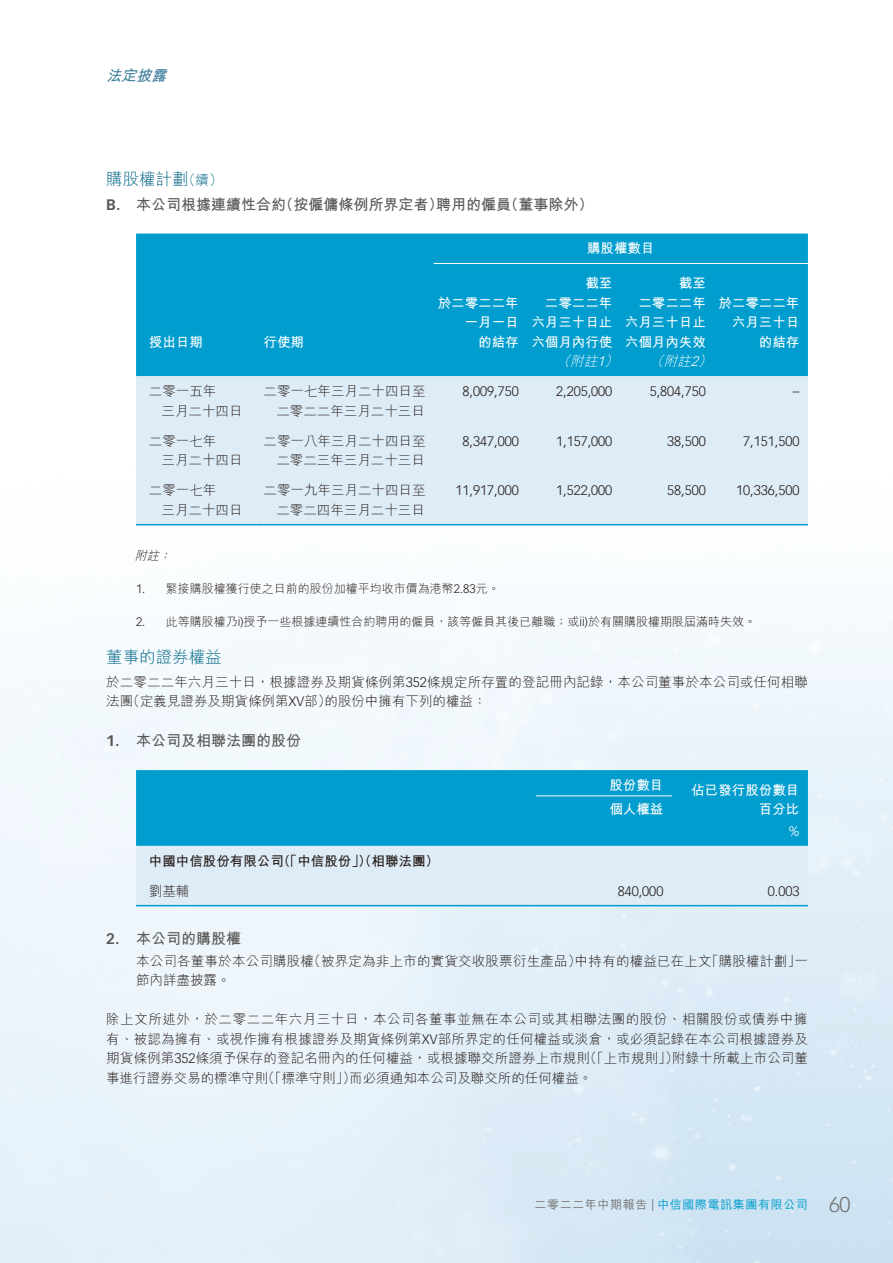
<style>
.page{position:relative;width:893px;height:1263px;background:#fff}
.page>*{position:absolute;margin:0;border:0;box-sizing:border-box;transform-origin:0 0}
.t1{font:300 21px "Vectora LT Std";color:#727272}
.t2{font:300 16.5px "M Hei HK";color:#006485}
.t3{font:700 15px "M Hei HK";color:#595857}
.t4{font:700 15px "Vectora LT Std";color:#595857}
.t5{font:italic 700 15px "M Hei HK";color:#3d7e9c}
.t6{font:300 13.5px/19.5px "M Hei HK";letter-spacing:.01em;color:#231916}
.t7{font:300 13.5px "Vectora LT Std";color:#231916}
.t8{font:700 13.5px/19.5px "M Hei HK";color:#fff;text-align:right}
.t9{font:700 13.5px "M Hei HK";color:#231916}
.t10{font:italic 300 13.5px "M Hei HK";color:#fff}
.t11{font:300 13.5px "M Hei HK";color:#006485}
.t12{font:italic 300 13.5px "Vectora LT Std";color:#fff}
.t13{font:300 13.5px "Vectora LT Std";color:#fff}
.t14{font:300 12px "M Hei HK";color:#231916}
.t15{font:500 12px "M Hei HK";letter-spacing:.05em;color:#009dce}
.t16{font:300 12px "Vectora LT Std";color:#231916}
.t17{font:italic 300 12px "M Hei HK";color:#231916}
.s1{font-family:"Vectora LT Std"}
.s2{color:#727272}
.s3{font-family:"Vectora LT Std";font-weight:400;color:#727272}
</style>
<div class="page">
<div style="left:136px;top:233px;width:672px;height:143px;background:#009dce"></div>
<div style="left:136px;top:376px;width:672px;height:148px;background:#deecf7"></div>
<div style="left:136px;top:426px;width:672px;height:50px;background:#deecf7"></div>
<hr style="left:434px;top:263px;width:374px;height:1px;background:#fff">
<hr style="left:136px;top:524px;width:128px;height:1px;background:#009dce">
<hr style="left:264px;top:524px;width:170px;height:1px;background:#009dce">
<hr style="left:434px;top:524px;width:93px;height:1px;background:#009dce">
<hr style="left:527px;top:524px;width:94px;height:1px;background:#009dce">
<hr style="left:621px;top:524px;width:93px;height:1px;background:#009dce">
<hr style="left:714px;top:524px;width:94px;height:1px;background:#009dce">
<div style="left:136px;top:770px;width:672px;height:76px;background:#009dce"></div>
<div style="left:136px;top:846px;width:672px;height:59px;background:#deecf7"></div>
<hr style="left:536px;top:795px;width:136px;height:1px;background:#fff">
<hr style="left:136px;top:905px;width:400px;height:1px;background:#009dce">
<hr style="left:536px;top:905px;width:136px;height:1px;background:#009dce">
<hr style="left:672px;top:905px;width:136px;height:1px;background:#009dce">
<p class="t5" style="left:106px;top:64px;width:67px">法定披露</p>
<p class="t2" style="left:106px;top:170px;width:84px">購股權計劃</p>
<p class="t11" style="left:182px;top:173px;width:42px">（續(</p>
<p class="t4" style="left:106px;top:195px;width:16px">B.</p>
<p class="t3" style="left:136px;top:193px;width:151px">本公司根據連續性合約</p>
<p class="t3" style="left:504px;top:193px;width:91px">（董事除外(</p>
<p class="t3" style="left:279px;top:193px;width:167px">（按僱傭條例所界定者）</p>
<p class="t3" style="left:436px;top:193px;width:76px">聘用的僱員</p>
<p class="t8" style="left:149px;top:331px;width:55px">授出日期</p>
<p class="t8" style="left:264px;top:331px;width:42px">行使期</p>
<p class="t8" style="left:438px;top:292px;width:82px">於二零二二年一月一日<br>的結存</p>
<p class="t8" style="left:587px;top:238px;width:69px">購股權數目</p>
<p class="t8" style="left:531px;top:272px;width:82px">截至<br>二零二二年六月三十日止六個月內行使</p>
<p class="t8" style="left:625px;top:272px;width:82px">截至<br>二零二二年六月三十日止六個月內失效</p>
<p class="t10" style="left:557px;top:354px;width:19px">（</p>
<p class="t10" style="left:570px;top:354px;width:53px">附註）</p>
<p class="t10" style="left:650px;top:354px;width:19px">（</p>
<p class="t10" style="left:691px;top:354px;width:26px">(<span class="s1">2</span></p>
<p class="t10" style="left:664px;top:354px;width:32px">附註</p>
<p class="t12" style="left:597px;top:353px;width:13px">1</p>
<p class="t8" style="left:718px;top:292px;width:82px">於二零二二年六月三十日的結存</p>
<p class="t6" style="left:162px;top:381px;width:82px;text-indent:-13px">二零一五年<br>三月二十四日</p>
<p class="t6" style="left:264px;top:381px;width:163px;text-align:right">二零一七年三月二十四日至二零二二年三月二十三日</p>
<p class="t7" style="left:793px;top:384px;width:8px">–</p>
<p class="t7" style="left:463px;top:384px;width:58px">8,009,750</p>
<p class="t7" style="left:556px;top:384px;width:58px">2,205,000</p>
<p class="t7" style="left:650px;top:384px;width:58px">5,804,750</p>
<p class="t6" style="left:162px;top:431px;width:82px;text-indent:-13px">二零一七年<br>三月二十四日</p>
<p class="t6" style="left:264px;top:431px;width:163px;text-align:right">二零一八年三月二十四日至二零二三年三月二十三日</p>
<p class="t7" style="left:743px;top:433px;width:58px">7,151,500</p>
<p class="t7" style="left:463px;top:433px;width:58px">8,347,000</p>
<p class="t7" style="left:556px;top:433px;width:58px">1,157,000</p>
<p class="t7" style="left:667px;top:433px;width:40px">38,500</p>
<p class="t6" style="left:162px;top:481px;width:82px;text-indent:-13px">二零一七年<br>三月二十四日</p>
<p class="t6" style="left:264px;top:481px;width:163px;text-align:right">二零一九年三月二十四日至二零二四年三月二十三日</p>
<p class="t7" style="left:736px;top:483px;width:65px">10,336,500</p>
<p class="t7" style="left:456px;top:483px;width:65px">11,917,000</p>
<p class="t7" style="left:556px;top:483px;width:58px">1,522,000</p>
<p class="t7" style="left:667px;top:483px;width:40px">58,500</p>
<p class="t17" style="left:135px;top:549px;width:29px">附註</p>
<p class="t17" style="left:159px;top:549px;width:17px">：</p>
<p class="t16" style="left:136px;top:582px;width:11px">1.</p>
<p class="t14" style="left:166px;top:582px;width:335px">緊接購股權獲行使之日前的股份加權平均收市價為港幣<span class="s1">2.83</span>元。</p>
<p class="t14" style="left:166px;top:615px;width:592px">此等購股權乃<span class="s1">i)</span>授予一些根據連續性合約聘用的僱員，該等僱員其後已離職；或<span class="s1">ii)</span>於有關購股權期限屆滿時失效。</p>
<p class="t16" style="left:136px;top:615px;width:11px">2.</p>
<p class="t2" style="left:106px;top:648px;width:117px">董事的證券權益</p>
<p class="t6" style="left:325px;top:672px;width:485px;text-indent:-218px">於二零二二年六月三十日，根據證券及期貨條例第<span class="s1">352</span>條規定所存置的登記冊內記錄，本公司董事於本公司或任何相聯的股份中擁有下列的權益：</p>
<p class="t6" style="left:127px;top:691px;width:206px">（定義見證券及期貨條例第<span class="s1">XV</span>部）</p>
<p class="t6" style="left:106px;top:691px;width:28px">法團</p>
<p class="t4" style="left:106px;top:732px;width:15px">1.</p>
<p class="t3" style="left:136px;top:730px;width:166px">本公司及相聯法團的股份</p>
<p class="t4" style="left:106px;top:929px;width:15px">2.</p>
<p class="t9" style="left:149px;top:851px;width:136px">中國中信股份有限公司</p>
<p class="t9" style="left:277px;top:851px;width:163px">（「中信股份」）（相聯法團(</p>
<p class="t6" style="left:149px;top:881px;width:42px">劉基輔</p>
<p class="t3" style="left:136px;top:927px;width:106px">本公司的購股權</p>
<p class="t8" style="left:609px;top:774px;width:55px">股份數目</p>
<p class="t8" style="left:691px;top:779px;width:109px">佔已發行股份數目</p>
<p class="t8" style="left:609px;top:798px;width:55px">個人權益</p>
<p class="t8" style="left:759px;top:798px;width:42px">百分比</p>
<p class="t13" style="left:789px;top:823px;width:12px">%</p>
<p class="t7" style="left:618px;top:883px;width:47px">840,000</p>
<p class="t7" style="left:768px;top:883px;width:33px">0.003</p>
<p class="t6" style="left:307px;top:951px;width:275px">（被界定為非上市的實貨交收股票衍生產品）</p>
<p class="t6" style="left:575px;top:951px;width:138px">中持有的權益已在上文</p>
<p class="t6" style="left:705px;top:951px;width:104px">「購股權計劃一」</p>
<p class="t6" style="left:136px;top:951px;width:179px">本公司各董事於本公司購股權節內詳盡披露。</p>
<p class="t6" style="left:106px;top:1009px;width:703px;text-align:right">除上文所述外，於二零二二年六月三十日，本公司各董事並無在本公司或其相聯法團的股份、相關股份或債券中擁有、被認為擁有、或視作擁有根據證券及期貨條例第<span class="s1">XV</span>部所界定的任何權益或淡倉，或必須記錄在本公司根據證券及附錄十所載上市公司董</p>
<p class="t6" style="left:583px;top:1048px;width:97px">（「上市規則」）</p>
<p class="t6" style="left:106px;top:1048px;width:488px;text-align:right">期貨條例第<span class="s1">352</span>條須予保存的登記名冊內的任何權益，或根據聯交所證券上市規則而必須通知本公司及聯交所的任何權益。</p>
<p class="t6" style="left:262px;top:1068px;width:96px">（「標準守則」）</p>
<p class="t6" style="left:106px;top:1068px;width:164px">事進行證券交易的標準守則</p>
<p class="t15" style="left:535px;top:1195px;width:275px"><span class="s2">二零二二年中期報告</span> <span class="s3">|</span> 中信國際電訊集團有限公司</p>
<h1 class="t1" style="left:829px;top:1192px;width:23px">60</h1>
</div>
